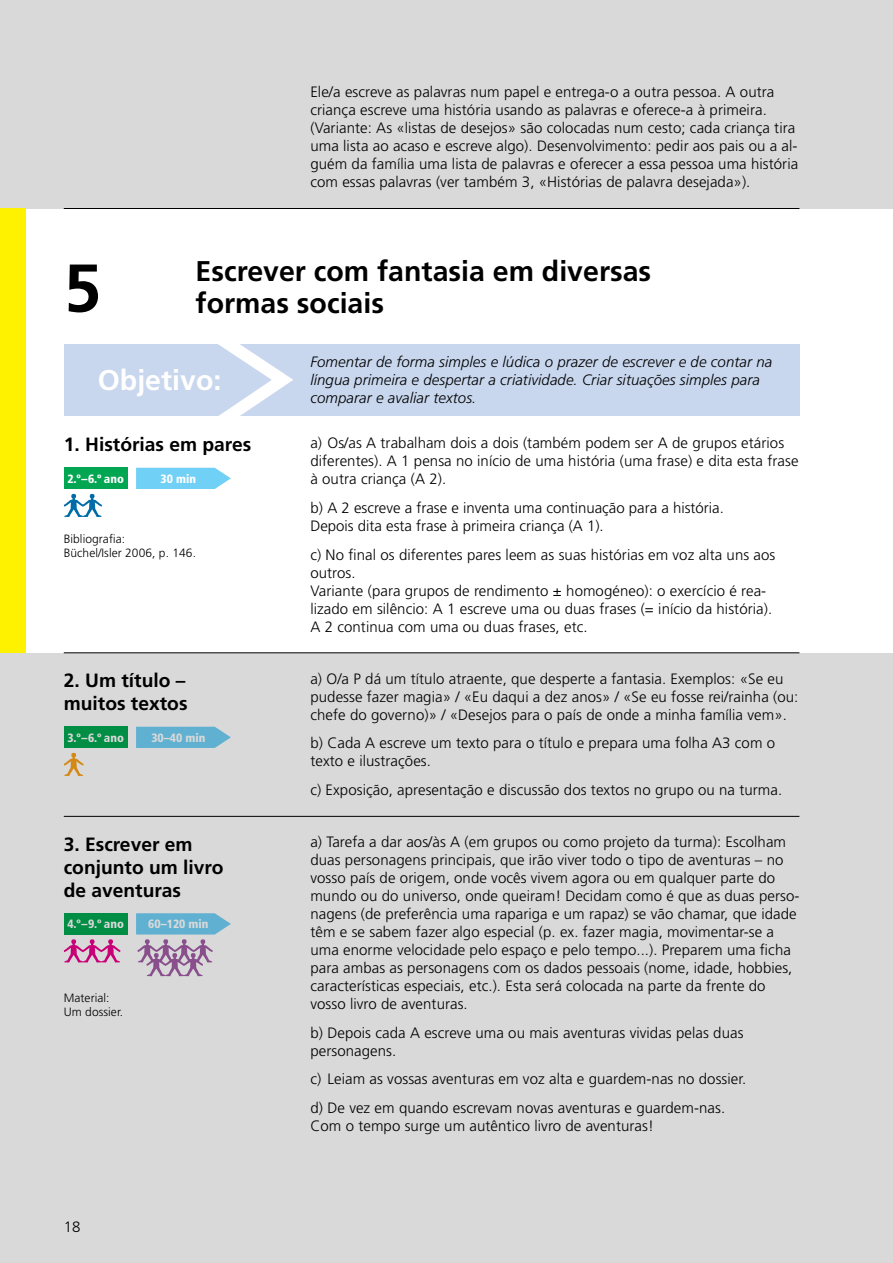
<style>
.page{position:relative;width:893px;height:1263px;background:#fff}
.page>*{position:absolute;margin:0;border:0;box-sizing:border-box;transform-origin:0 0}
.t1{font:700 67.5px "Frutiger";color:#000}
.t2{font:700 28.5px "Frutiger";color:#000}
.t3{font:700 28.5px "Frutiger";color:#fff}
.t4{font:700 19.2px/23.1px "Frutiger";color:#000}
.t5{font:300 15px/18px "Frutiger";letter-spacing:.005em;color:#000}
.t6{font:italic 300 15px/18px "Frutiger";letter-spacing:.005em;color:#000}
.t7{font:300 12px/14.4px "Frutiger";letter-spacing:.005em;color:#000}
.t8{font:900 condensed 12px "Frutiger";color:#fff}
</style>
<div class="page">
<div style="left:64px;top:344px;width:736px;height:71px;background:#c8d7ee"></div>
<svg style="left:181px;top:344px;width:123px;height:72px"></svg>
<svg style="left:64px;top:494px;width:38px;height:23px"></svg>
<hr style="left:64px;top:652px;width:735px;height:1px;background:#000">
<hr style="left:64px;top:208px;width:735px;height:1px;background:#000">
<svg style="left:136px;top:468px;width:95px;height:21px;background:#7dd4f6"></svg>
<div style="left:64px;top:468px;width:64px;height:21px;background:#00a651"></div>
<div style="left:0;top:0;width:893px;height:208px;background:#d9d9d9"></div>
<div style="left:0;top:208px;width:26px;height:445px;background:#fff200"></div>
<div style="left:0;top:653px;width:893px;height:610px;background:#d9d9d9"></div>
<h1 class="t1" style="left:64px;top:249px;width:39px">5</h1>
<p class="t5" style="left:310px;top:83px;width:489px">Ele/a escreve as palavras num papel e entrega-o a outra pessoa. A outra criança escreve uma história usando as palavras e oferece-a à primeira. (Variante: As «listas de desejos» são colocadas num cesto; cada criança tira uma lista ao acaso e escreve algo). Desenvolvimento: pedir aos pais ou a al&shy;guém da família uma lista de palavras e oferecer a essa pessoa uma história com essas palavras (ver também 3, «Histórias de palavra desejada»).</p>
<h2 class="t2" style="left:196px;top:255px;width:457px">Escrever com fantasia em diversas</h2>
<h2 class="t2" style="left:196px;top:286px;width:190px">formas sociais</h2>
<h2 class="t3" style="left:98px;top:363px;width:125px">Objetivo:</h2>
<p class="t4" style="left:64px;top:433px;width:189px">1. Histórias em pares</p>
<p class="t8" style="left:67px;top:471px;width:58px">2.º–6.º ano</p>
<p class="t8" style="left:161px;top:471px;width:37px">30 min</p>
<p class="t7" style="left:64px;top:531px;width:134px">Bibliografia:<br>Büchel/Isler 2006, p. 146.</p>
<p class="t4" style="left:64px;top:669px;width:125px">2. Um título – muitos textos</p>
<p class="t8" style="left:67px;top:730px;width:58px">3.º–6.º ano</p>
<p class="t8" style="left:151px;top:730px;width:56px">30–40 min</p>
<p class="t4" style="left:64px;top:832px;width:161px">3. Escrever em conjunto um livro de aventuras</p>
<p class="t8" style="left:67px;top:917px;width:58px">4.º–9.º ano</p>
<p class="t8" style="left:148px;top:917px;width:62px">60–120 min</p>
<p class="t7" style="left:64px;top:991px;width:61px">Material:<br>Um dossier.</p>
<p class="t5" style="left:64px;top:1218px;width:18px">18</p>
<p class="t6" style="left:310px;top:352px;width:463px">Fomentar de forma simples e lúdica o prazer de escrever e de contar na língua primeira e despertar a criatividade. Criar situações simples para comparar e avaliar textos.</p>
<p class="t5" style="left:310px;top:434px;width:490px">a) Os/as A trabalham dois a dois (também podem ser A de grupos etários diferentes). A 1 pensa no início de uma história (uma frase) e dita esta frase à outra criança (A 2).</p>
<p class="t5" style="left:310px;top:499px;width:415px">b) A 2 escreve a frase e inventa uma continuação para a história.<br>Depois dita esta frase à primeira criança (A 1).</p>
<p class="t5" style="left:310px;top:545px;width:466px">c) No final os diferentes pares leem as suas histórias em voz alta uns aos outros.<br>Variante (para grupos de rendimento ± homogéneo): o exercício é rea&shy;lizado em silêncio: A 1 escreve uma ou duas frases (= início da história).<br>A 2 continua com uma ou duas frases, etc.</p>
<p class="t5" style="left:310px;top:669px;width:489px">a) O/a P dá um título atraente, que desperte a fantasia. Exemplos: «Se eu pudesse fazer magia» / «Eu daqui a dez anos» / «Se eu fosse rei/rainha (ou: chefe do governo)» / «Desejos para o país de onde a minha família vem».</p>
<p class="t5" style="left:310px;top:734px;width:466px">b) Cada A escreve um texto para o título e prepara uma folha A3 com o texto e ilustrações.</p>
<p class="t5" style="left:310px;top:781px;width:473px">c) Exposição, apresentação e discussão dos textos no grupo ou na turma.</p>
<p class="t5" style="left:310px;top:833px;width:490px">a) Tarefa a dar aos/às A (em grupos ou como projeto da turma): Escolham duas personagens principais, que irão viver todo o tipo de aventuras – no vosso país de origem, onde vocês vivem agora ou em qualquer parte do mundo ou do universo, onde queiram! Decidam como é que as duas perso&shy;nagens (de preferência uma rapariga e um rapaz) se vão chamar, que idade têm e se sabem fazer algo especial (p. ex. fazer magia, movimentar-se a uma enorme velocidade pelo espaço e pelo tempo...). Preparem uma ficha para ambas as personagens com os dados pessoais (nome, idade, hobbies, características especiais, etc.). Esta será colocada na parte da frente do vosso livro de aventuras.</p>
<p class="t5" style="left:310px;top:1023px;width:435px">b) Depois cada A escreve uma ou mais aventuras vividas pelas duas personagens.</p>
<p class="t5" style="left:310px;top:1064px;width:437px;line-height:28.7px">c) Leiam as vossas aventuras em voz alta e guardem-nas no dossier. d) De vez em quando escrevam novas aventuras e guardem-nas.</p>
<p class="t5" style="left:310px;top:1116px;width:345px">Com o tempo surge um autêntico livro de aventuras!</p>
</div>
